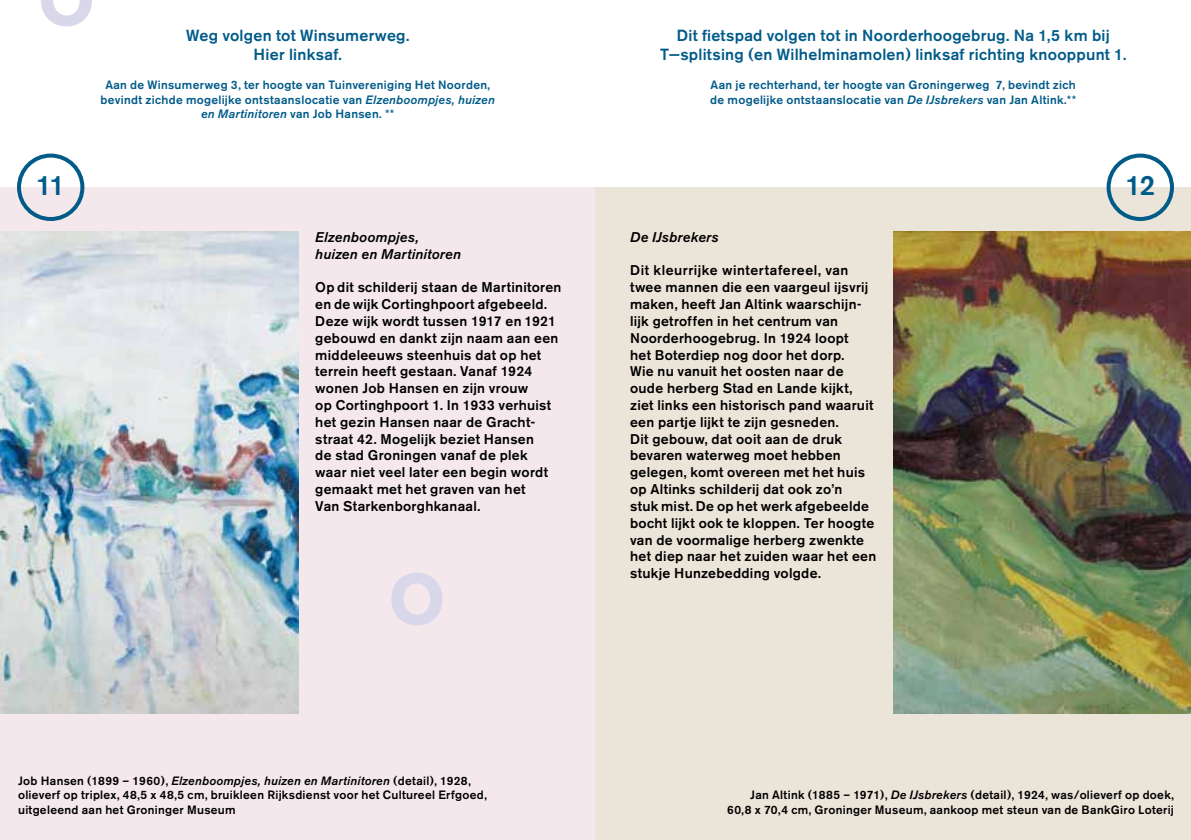
<style>
.page{position:relative;width:1191px;height:840px;background:#fff}
.page>*{position:absolute;margin:0;border:0;box-sizing:border-box;transform-origin:0 0}
.t1{font:500 27.8px "Akzidenz Grotesk BE";color:#005b89}
.t2{font:500 16px/19.2px "Akzidenz Grotesk BE";letter-spacing:.015em;color:#005b89;text-align:center}
.t3{font:500 14px/16.8px "Akzidenz Grotesk BE";letter-spacing:.02em;color:#000}
.t4{font:italic 500 14px/16.8px "Akzidenz Grotesk BE";letter-spacing:.02em;color:#000}
.t5{font:500 12px/14.4px "Akzidenz Grotesk BE";letter-spacing:.025em;color:#000;text-align:right}
.t6{font:500 12px/14.4px "Akzidenz Grotesk BE";letter-spacing:.025em;color:#005b89;text-align:center}
.s1{font-style:italic}
</style>
<div class="page">
<div style="left:0;top:187px;width:595px;height:652px;background:#f5e8ec"></div>
<img style="left:0;top:231px;width:298px;height:482px">
<div style="left:595px;top:187px;width:596px;height:652px;background:#ebe4d9"></div>
<img style="left:893px;top:231px;width:298px;height:482px">
<div style="left:17px;top:153px;width:67px;height:68px;border:4px solid #005b89;border-radius:50%"></div>
<div style="left:1106px;top:153px;width:68px;height:68px;border:4px solid #005b89;border-radius:50%"></div>
<svg style="left:391px;top:573px;width:51px;height:52px"></svg>
<svg style="left:41px;top:0;width:51px;height:26px"></svg>
<p class="t2" style="left:186px;top:26px;width:225px">Weg volgen tot Winsumerweg.<br>Hier linksaf.</p>
<p class="t6" style="left:101px;top:78px;width:396px">Aan de Winsumerweg 3, ter hoogte van Tuinvereniging Het Noorden, bevindt zichde mogelijke ontstaanslocatie van <span class="s1">Elzenboompjes, huizen en Martinitoren</span> van Job Hansen. **</p>
<p class="t2" style="left:660px;top:26px;width:467px">Dit fietspad volgen tot in Noorderhoogebrug. Na 1,5 km bij<br>T—splitsing (en Wilhelminamolen) linksaf richting knooppunt 1.</p>
<p class="t6" style="left:710px;top:78px;width:367px;text-align:left">Aan je rechterhand, ter hoogte van Groningerweg 7, bevindt zich de mogelijke ontstaanslocatie van <span class="s1">De IJsbrekers</span> van Jan Altink.**</p>
<h1 class="t1" style="left:36px;top:168px;width:30px">11</h1>
<h1 class="t1" style="left:1125px;top:168px;width:31px">12</h1>
<p class="t4" style="left:315px;top:228px;width:147px">Elzenboompjes, huizen en Martinitoren</p>
<p class="t3" style="left:315px;top:279px;width:248px">Op dit schilderij staan de Martinitoren en de wijk Cortinghpoort afgebeeld.<br>Deze wijk wordt tussen 1917 en 1921 gebouwd en dankt zijn naam aan een middeleeuws steenhuis dat op het terrein heeft gestaan. Vanaf 1924 wonen Job Hansen en zijn vrouw<br>op Cortinghpoort 1. In 1933 verhuist het gezin Hansen naar de Gracht&shy;straat 42. Mogelijk beziet Hansen<br>de stad Groningen vanaf de plek waar niet veel later een begin wordt gemaakt met het graven van het<br>Van Starkenborghkanaal.</p>
<p class="t4" style="left:630px;top:228px;width:90px">De IJsbrekers</p>
<p class="t3" style="left:630px;top:262px;width:248px">Dit kleurrijke wintertafereel, van twee mannen die een vaargeul ijsvrij maken, heeft Jan Altink waarschijn&shy;lijk getroffen in het centrum van Noorderhoogebrug. In 1924 loopt<br>het Boterdiep nog door het dorp.<br>Wie nu vanuit het oosten naar de oude herberg Stad en Lande kijkt, ziet links een historisch pand waaruit een partje lijkt te zijn gesneden.<br>Dit gebouw, dat ooit aan de druk bevaren waterweg moet hebben gelegen, komt overeen met het huis op Altinks schilderij dat ook zo’n<br>stuk mist. De op het werk afgebeelde bocht lijkt ook te kloppen. Ter hoogte van de voormalige herberg zwenkte het diep naar het zuiden waar het een stukje Hunzebedding volgde.</p>
<p class="t5" style="left:18px;top:772px;width:470px;text-align:left">Job Hansen (1899 – 1960), <span class="s1">Elzenboompjes, huizen en Martinitoren</span> (detail), 1928, olieverf op triplex, 48,5 x 48,5 cm, bruikleen Rijksdienst voor het Cultureel Erfgoed, uitgeleend aan het Groninger Museum</p>
<p class="t5" style="left:727px;top:787px;width:448px">Jan Altink (1885 – 1971), <span class="s1">De IJsbrekers</span> (detail), 1924, was/olieverf op doek,<br>60,8 x 70,4 cm, Groninger Museum, aankoop met steun van de BankGiro Loterij</p>
</div>
